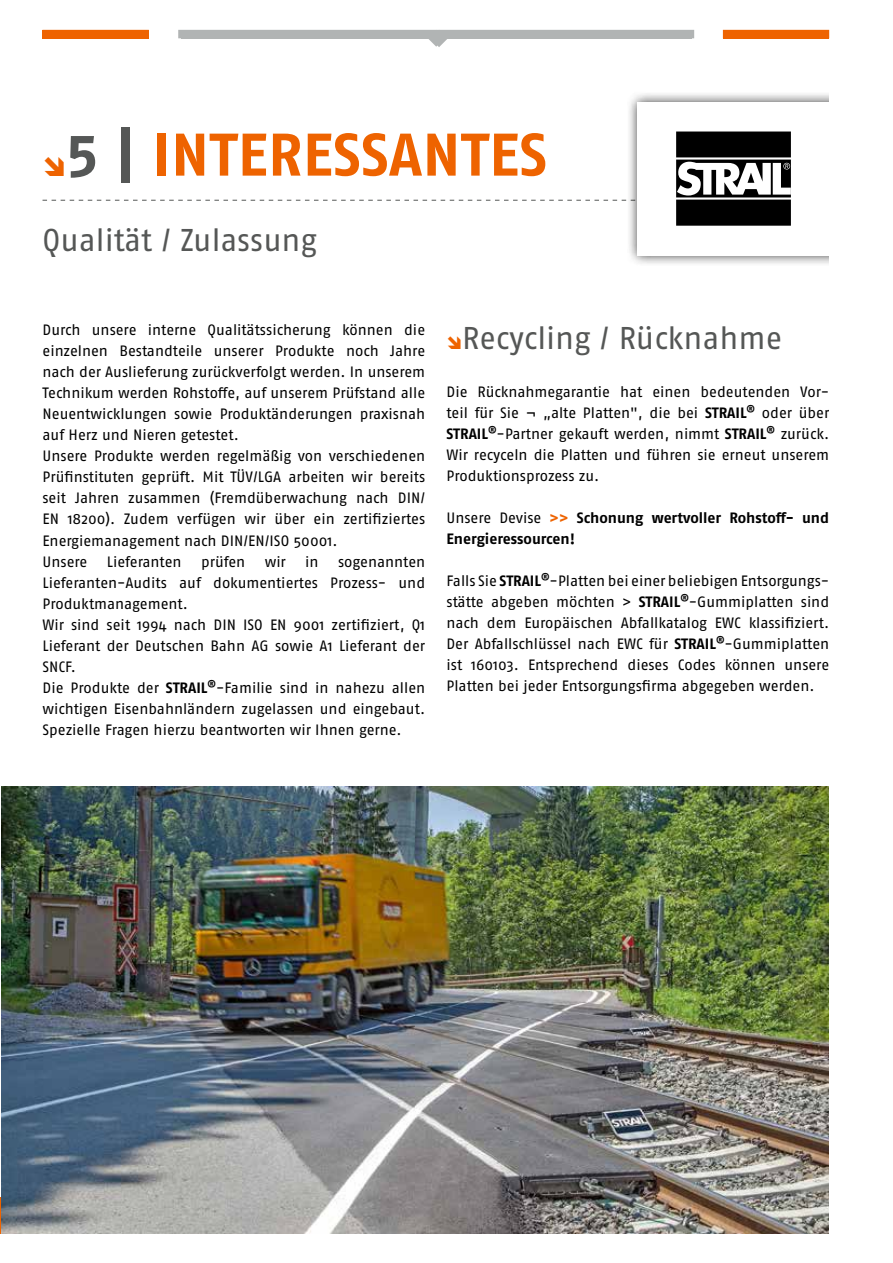
<style>
.page{position:relative;width:893px;height:1263px;background:#fff}
.page>*{position:absolute;margin:0;border:0;box-sizing:border-box;transform-origin:0 0}
.t1{font:700 60px "Fago Pro";letter-spacing:.01em;color:#ee6300}
.t2{font:31.5px "Fago Pro";letter-spacing:-.005em;color:#555756}
.t3{font:15px/21px "Fago Pro";letter-spacing:-.005em;color:#000}
.t4{font:700 15px/21px "Fago Pro";color:#000}
.s1{color:#555756}
.s2{font-weight:700}
.s3{font-weight:400}
.s4{color:#ee6300}
</style>
<div class="page">
<img style="left:1px;top:787px;width:828px;height:446px">
<svg style="left:43px;top:200px;width:583px;height:1px"></svg>
<div style="left:626px;top:90px;width:243px;height:177px;background:#000;opacity:.8"></div>
<div style="left:638px;top:102px;width:220px;height:153px;background:#fff"></div>
<svg style="left:676px;top:131px;width:115px;height:95px"></svg>
<div style="left:829px;top:0;width:64px;height:1263px;background:#fff"></div>
<div style="left:43px;top:30px;width:106px;height:8px;background:#ee6300"></div>
<svg style="left:428px;top:38px;width:20px;height:9px"></svg>
<div style="left:178px;top:30px;width:516px;height:8px;background:#b1b4b4"></div>
<div style="left:723px;top:30px;width:106px;height:8px;background:#ee6300"></div>
<h1 class="t1" style="left:66px;top:119px;width:483px"><span class="s1">5 |</span> INTERESSANTES</h1>
<h2 class="t2" style="left:43px;top:221px;width:276px">Qualität / Zulassung</h2>
<p class="t3" style="left:43px;top:320px;width:384px">Durch unsere interne Qualitätssicherung können die einzelnen Bestandteile unserer Produkte noch Jahre nach der Auslieferung zurückverfolgt werden. In unserem Technikum werden Rohstoffe, auf unserem Prüfstand alle Neuentwicklungen sowie Produktänderungen praxisnah auf Herz und Nieren getestet.<br>Unsere Produkte werden regelmäßig von verschiedenen Prüfinstituten geprüft. Mit TÜV/LGA arbeiten wir bereits seit Jahren zusammen (Fremdüberwachung nach DIN/ EN 18200). Zudem verfügen wir über ein zertifiziertes Energiemanagement nach DIN/EN/ISO 50001.<br>Unsere</p>
<p class="t3" style="left:107px;top:551px;width:76px">Lieferanten</p>
<p class="t3" style="left:201px;top:551px;width:46px">prüfen</p>
<p class="t3" style="left:265px;top:551px;width:23px">wir</p>
<p class="t3" style="left:305px;top:551px;width:15px">in</p>
<p class="t3" style="left:43px;top:551px;width:384px;text-indent:296px">sogenannten Lieferanten-Audits auf dokumentiertes Prozess- und Produktmanagement.<br>Wir sind seit 1994 nach DIN ISO EN 9001 zertifiziert, Q1<br>Lieferant der Deutschen Bahn AG sowie A1 Lieferant der SNCF.<br>Die Produkte der <span class="s2">STRAIL</span><sup>®</sup>-Familie sind in nahezu allen wichtigen Eisenbahnländern zugelassen und eingebaut.<br>Spezielle Fragen hierzu beantworten wir Ihnen gerne.</p>
<h2 class="t2" style="left:462px;top:319px;width:322px">Recycling / Rücknahme</h2>
<p class="t3" style="left:446px;top:381px;width:384px;text-align:justify">Die Rücknahmegarantie hat einen bedeutenden Vor&shy;teil für Sie ¬ „alte Platten", die bei <span class="s2">STRAIL</span><sup>®</sup> oder über <span class="s2">STRAIL</span><sup>®</sup>-Partner gekauft werden, nimmt <span class="s2">STRAIL</span><sup>®</sup> zurück.<br>Wir recyceln die Platten und führen sie erneut unserem Produktionsprozess zu.</p>
<p class="t4" style="left:446px;top:507px;width:384px"><span class="s3">Unsere Devise</span> <span class="s4">&gt;&gt;</span> Schonung wertvoller Rohstoff- und<br>Energieressourcen!</p>
<p class="t3" style="left:446px;top:570px;width:384px;text-align:justify">Falls Sie <span class="s2">STRAIL</span><sup>®</sup>-Platten bei einer beliebigen Entsorgungs&shy;stätte abgeben möchten &gt; <span class="s2">STRAIL</span><sup>®</sup>-Gummiplatten sind nach dem Europäischen Abfallkatalog EWC klassifiziert.<br>Der Abfallschlüssel nach EWC für <span class="s2">STRAIL</span><sup>®</sup>-Gummiplatten ist 160103. Entsprechend dieses Codes können unsere Platten bei jeder Entsorgungsfirma abgegeben werden.</p>
</div>
